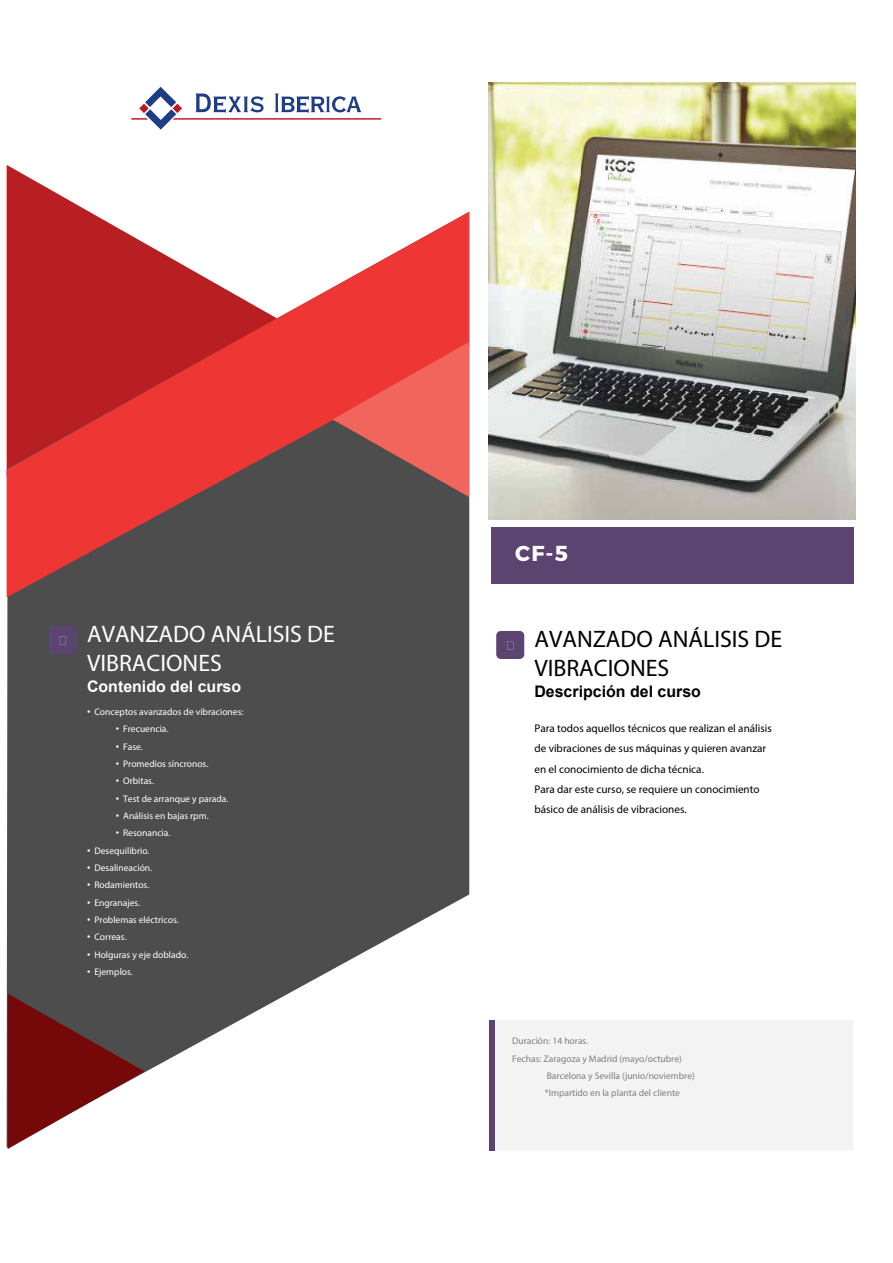
<style>
.page{position:relative;width:893px;height:1263px;background:#fff}
.page>*{position:absolute;margin:0;border:0;box-sizing:border-box;transform-origin:0 0}
.t1{font:700 23.85px/28.7px "Karla";color:#fff}
.t2{font:700 23.85px/28.7px "Karla";color:#000}
.t3{font:700 21.6px "Montserrat";color:#fff}
.t4{font:700 15.9px "Arial";color:#000}
.t5{font:700 15.9px "Arial";color:#fff}
.t6{font:11.1px/20.2px "Karla";color:#000}
.t7{font:9.6px "Karla";color:#fff}
.t8{font:700 9.6px "Karla";color:#7f7f7f}
.s1{font-family:"Arial"}
</style>
<div class="page">
<svg style="left:7px;top:165px;width:83px;height:47px"></svg>
<svg style="left:7px;top:597px;width:462px;height:551px;fill:#4d4d4d"></svg>
<div style="left:491px;top:527px;width:362px;height:57px;background:#5b4470"></div>
<svg style="left:7px;top:212px;width:462px;height:385px;background:#b65050"></svg>
<svg style="left:332px;top:342px;width:137px;height:155px;background:#c7534e"></svg>
<svg style="left:8px;top:994px;width:136px;height:155px"></svg>
<div style="left:80px;top:986px;width:20px;height:15px;background:#4d4d4d"></div>
<svg style="left:49px;top:626px;width:28px;height:28px"></svg>
<div style="left:492px;top:1020px;width:361px;height:130px;background:#f2f2f2"></div>
<div style="left:489px;top:1020px;width:6px;height:130px;background:#5b4470"></div>
<svg style="left:496px;top:631px;width:28px;height:28px"></svg>
<img style="left:489px;top:83px;width:367px;height:436px">
<svg style="left:131px;top:87px;width:250px;height:43px"></svg>
<h1 class="t1" style="left:87px;top:619px;width:249px">AVANZADO ANÁLISIS DE<br>VIBRACIONES</h1>
<h3 class="t5" style="left:87px;top:677px;width:156px">Contenido del curso</h3>
<p class="t7" style="left:87px;top:706px;width:158px"><span class="s1">•</span> Conceptos avanzados de vibraciones:</p>
<p class="t7" style="left:116px;top:723px;width:54px"><span class="s1">•</span> Frecuencia.</p>
<p class="t7" style="left:116px;top:740px;width:29px"><span class="s1">•</span> Fase.</p>
<p class="t7" style="left:116px;top:758px;width:94px"><span class="s1">•</span> Promedios síncronos.</p>
<p class="t7" style="left:116px;top:775px;width:40px"><span class="s1">•</span> Orbitas.</p>
<p class="t7" style="left:116px;top:792px;width:114px"><span class="s1">•</span> Test de arranque y parada.</p>
<p class="t7" style="left:116px;top:810px;width:94px"><span class="s1">•</span> Análisis en bajas rpm.</p>
<p class="t7" style="left:116px;top:827px;width:56px"><span class="s1">•</span> Resonancia.</p>
<p class="t7" style="left:87px;top:844px;width:64px"><span class="s1">•</span> Desequilibrio.</p>
<p class="t7" style="left:87px;top:862px;width:67px"><span class="s1">•</span> Desalineación.</p>
<p class="t7" style="left:87px;top:879px;width:64px"><span class="s1">•</span> Rodamientos.</p>
<p class="t7" style="left:87px;top:896px;width:55px"><span class="s1">•</span> Engranajes.</p>
<p class="t7" style="left:87px;top:914px;width:93px"><span class="s1">•</span> Problemas eléctricos.</p>
<p class="t7" style="left:87px;top:931px;width:41px"><span class="s1">•</span> Correas.</p>
<p class="t7" style="left:87px;top:948px;width:103px"><span class="s1">•</span> Holguras y eje doblado.</p>
<p class="t7" style="left:87px;top:966px;width:47px"><span class="s1">•</span> Ejemplos.</p>
<h2 class="t3" style="left:515px;top:536px;width:54px">CF-5</h2>
<h1 class="t2" style="left:534px;top:624px;width:249px">AVANZADO ANÁLISIS DE<br>VIBRACIONES</h1>
<h3 class="t4" style="left:534px;top:682px;width:168px">Descripción del curso</h3>
<p class="t6" style="left:534px;top:718px;width:239px">Para todos aquellos técnicos que realizan el análisis de vibraciones de sus máquinas y quieren avanzar en el conocimiento de dicha técnica.<br>Para dar este curso, se requiere un conocimiento básico de análisis de vibraciones.</p>
<p class="t8" style="left:512px;top:1035px;width:78px">Duración: 14 horas.</p>
<p class="t8" style="left:512px;top:1052px;width:171px">Fechas: Zaragoza y Madrid (mayo/octubre)</p>
<p class="t8" style="left:547px;top:1070px;width:150px">Barcelona y Sevilla (junio/noviembre)</p>
<p class="t8" style="left:545px;top:1087px;width:137px">*Impartido en la planta del cliente</p>
</div>
